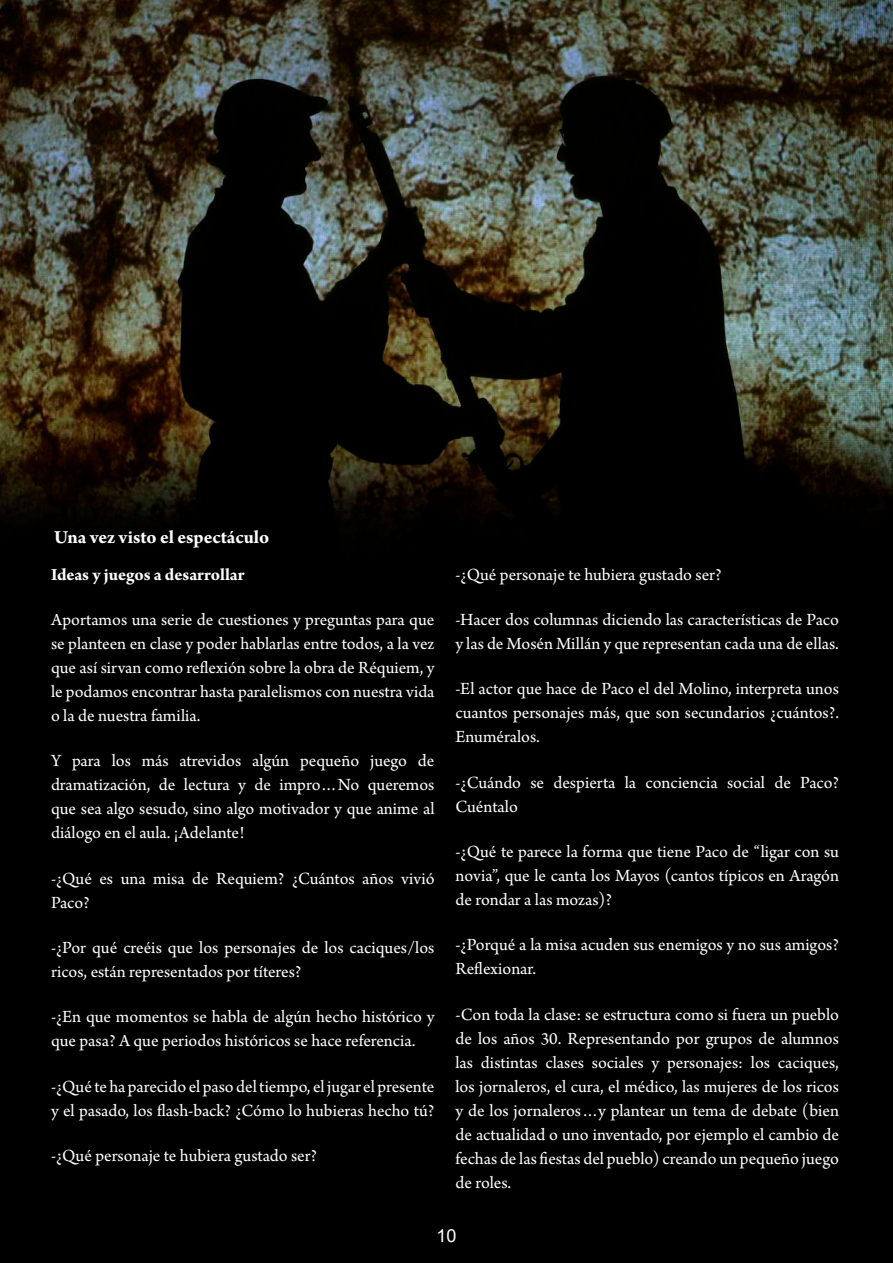
<style>
.page{position:relative;width:893px;height:1263px;background:#fff}
.page>*{position:absolute;margin:0;border:0;box-sizing:border-box;transform-origin:0 0}
.t1{font:700 19.5px "Arno Pro";letter-spacing:-.005em;color:#fff}
.t2{font:18px/24px "Arno Pro";color:#fff}
.t3{font:700 18px "Arno Pro";letter-spacing:-.005em;color:#fff}
.t4{font:18px "Minion Pro";color:#fff}
.t5{font:18px "Arial";color:#fff}
</style>
<div class="page">
<img style="left:0;top:0;width:893px;height:1263px">
<p class="t1" style="left:54px;top:525px;width:217px">Una vez visto el espectáculo</p>
<p class="t3" style="left:51px;top:564px;width:195px">Ideas y juegos a desarrollar</p>
<p class="t2" style="left:51px;top:609px;width:385px;text-align:justify">Aportamos una serie de cuestiones y preguntas para que se planteen en clase y poder hablarlas entre todos, a la vez que así sirvan como reflexión sobre la obra de Réquiem, y le podamos encontrar hasta paralelismos con nuestra vida o la de nuestra familia.</p>
<p class="t2" style="left:51px;top:750px;width:385px;text-align:justify">Y para los más atrevidos algún pequeño juego de dramatización, de lectura y de impro…No queremos que sea algo sesudo, sino algo motivador y que anime al diálogo en el aula. ¡Adelante!</p>
<p class="t2" style="left:51px;top:867px;width:385px">-¿Qué es una misa de Requiem? ¿Cuántos años vivió<br>Paco?</p>
<p class="t2" style="left:51px;top:936px;width:385px">-¿Por qué creéis que los personajes de los caciques/los ricos, están representados por títeres?</p>
<p class="t2" style="left:51px;top:1006px;width:385px">-¿En que momentos se habla de algún hecho histórico y que pasa? A que periodos históricos se hace referencia.</p>
<p class="t2" style="left:51px;top:1075px;width:385px">-¿Qué te ha parecido el paso del tiempo, el jugar el presente y el pasado, los flash-back? ¿Cómo lo hubieras hecho tú?</p>
<p class="t2" style="left:51px;top:1144px;width:268px">-¿Qué personaje te hubiera gustado ser?</p>
<p class="t2" style="left:455px;top:563px;width:268px">-¿Qué personaje te hubiera gustado ser?</p>
<p class="t2" style="left:455px;top:609px;width:385px">-Hacer dos columnas diciendo las características de Paco y las de Mosén Millán y que representan cada una de ellas.</p>
<p class="t2" style="left:455px;top:678px;width:385px;text-align:justify">-El actor que hace de Paco el del Molino, interpreta unos cuantos personajes más, que son secundarios ¿cuántos?.<br>Enuméralos.</p>
<p class="t2" style="left:455px;top:771px;width:385px">-¿Cuándo se despierta la conciencia social de Paco?<br>Cuéntalo</p>
<p class="t2" style="left:455px;top:840px;width:385px;text-align:justify">-¿Qué te parece la forma que tiene Paco de “ligar con su novia”, que le canta los Mayos (cantos típicos en Aragón de rondar a las mozas)?</p>
<p class="t2" style="left:455px;top:934px;width:385px">-¿Porqué a la misa acuden sus enemigos y no sus amigos?<br>Reflexionar.</p>
<p class="t2" style="left:455px;top:1003px;width:385px;text-align:justify">-Con toda la clase: se estructura como si fuera un pueblo de los años 30. Representando por grupos de alumnos las distintas clases sociales y personajes: los caciques, los jornaleros, el cura, el médico, las mujeres de los ricos y de los jornaleros…y plantear un tema de debate (bien de actualidad o uno inventado, por ejemplo el cambio de fechas de las fiestas del pueblo) creando un pequeño juego de roles.</p>
<p class="t5" style="left:436px;top:1224px;width:22px">10</p>
<p class="t4" style="left:440px;top:1225px;width:14px">11</p>
</div>
